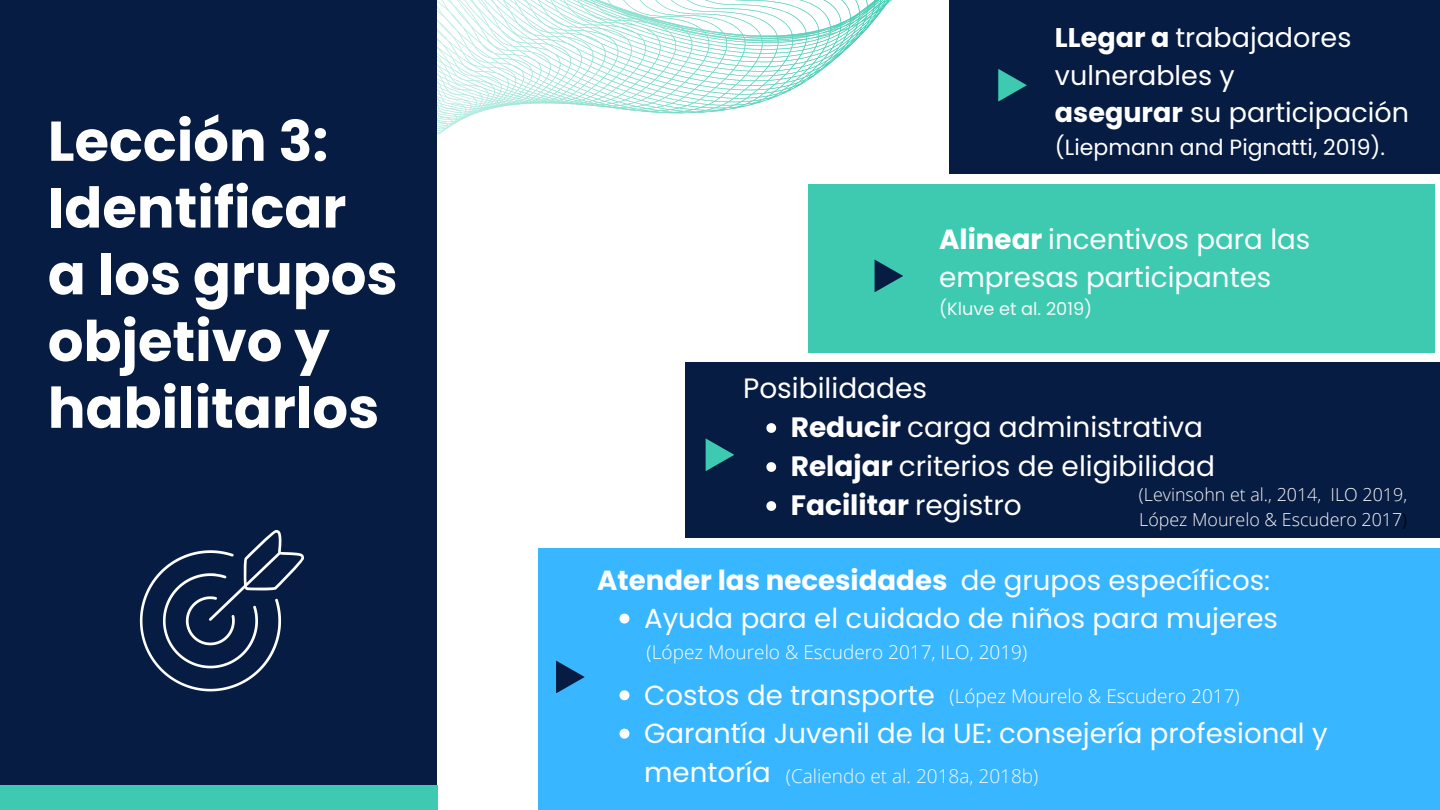
<style>
.page{position:relative;width:1440px;height:810px;background:#fff}
.page>*{position:absolute;margin:0;border:0;box-sizing:border-box;transform-origin:0 0}
.t1{font:700 56px/66.8px "Poppins";color:#fff}
.t2{font:28px "Poppins";color:#fff}
.t3{font:700 28px "Poppins";color:#fff}
.t4{font:27.7px/38.2px "Poppins";color:#fff}
.t5{font:27.6px/38.4px "Poppins";color:#fff}
.t6{font:700 27.6px "Poppins";color:#fff}
.t7{font:27px/37.5px "Poppins";color:#fff}
.t8{font:22px "Poppins";color:#fff}
.t9{font:300 19px "Open Sans";color:#fff}
.t10{font:300 19px "Open Sans";color:#f7f7f7}
.t11{font:300 17.9px "Open Sans";color:#f7f7f7}
.t12{font:17.7px "Poppins";color:#f7f7f7}
.s1{font-weight:700}
.s2{font-weight:400}
.s3{color:#000}
</style>
<div class="page">
<div style="left:808px;top:184px;width:626px;height:168px;background:#3dcab1"></div>
<div style="left:685px;top:362px;width:755px;height:175px;background:#071c42"></div>
<svg style="left:437px;top:0;width:513px;height:276px"></svg>
<div style="left:539px;top:548px;width:901px;height:262px;background:#38b6ff"></div>
<div style="left:950px;top:0;width:490px;height:174px;background:#071c42"></div>
<svg style="left:998px;top:69px;width:29px;height:33px"></svg>
<svg style="left:875px;top:260px;width:28px;height:32px"></svg>
<svg style="left:556px;top:661px;width:29px;height:32px"></svg>
<svg style="left:706px;top:438px;width:28px;height:33px"></svg>
<div style="left:0;top:0;width:437px;height:787px;background:#071c42"></div>
<div style="left:0;top:785px;width:437px;height:25px;background:#3dcab1"></div>
<svg style="left:140px;top:530px;width:164px;height:161px"></svg>
<svg style="left:766px;top:423px;width:10px;height:10px"></svg>
<svg style="left:766px;top:462px;width:10px;height:10px"></svg>
<svg style="left:766px;top:501px;width:10px;height:10px"></svg>
<svg style="left:619px;top:614px;width:10px;height:10px"></svg>
<svg style="left:619px;top:690px;width:10px;height:10px"></svg>
<svg style="left:619px;top:729px;width:10px;height:10px"></svg>
<p class="t1" style="left:48px;top:108px;width:351px">Lección 3:<br>Identificar a los grupos objetivo y habilitarlos</p>
<p class="t7" style="left:1055px;top:19px;width:298px"><span class="s1">LLegar a</span> trabajadores vulnerables y</p>
<p class="t7" style="left:1055px;top:94px;width:355px"><span class="s1">asegurar</span> su participación</p>
<p class="t8" style="left:1055px;top:131px;width:332px">(Liepmann and Pignatti, 2019).</p>
<p class="t4" style="left:939px;top:220px;width:373px"><span class="s1">Alinear</span> incentivos para las empresas participantes</p>
<p class="t12" style="left:939px;top:296px;width:155px">(Kluve et al. 2019)</p>
<p class="t2" style="left:743px;top:369px;width:185px">Posibilidades</p>
<p class="t2" style="left:791px;top:408px;width:414px"><span class="s1">Reducir</span> carga administrativa</p>
<p class="t2" style="left:791px;top:447px;width:426px"><span class="s1">Relajar</span> criterios de eligibilidad</p>
<p class="t3" style="left:791px;top:486px;width:233px">Facilitar <span class="s2">registro</span></p>
<p class="t11" style="left:1139px;top:482px;width:270px">(Levinsohn et al., 2014, ILO 2019,</p>
<p class="t11" style="left:1139px;top:506px;width:269px">López Mourelo &amp; Escudero 2017<span class="s3">)</span></p>
<p class="t6" style="left:597px;top:561px;width:674px">Atender las necesidades <span class="s2">de grupos específicos:</span></p>
<p class="t5" style="left:644px;top:599px;width:635px">Ayuda para el cuidado de niños para mujeres</p>
<p class="t9" style="left:647px;top:639px;width:382px">(López Mourelo &amp; Escudero 2017, ILO, 2019)</p>
<p class="t5" style="left:644px;top:676px;width:292px">Costos de transporte</p>
<p class="t5" style="left:644px;top:714px;width:685px">Garantía Juvenil de la UE: consejería profesional y mentoría</p>
<p class="t9" style="left:950px;top:683px;width:292px">(López Mourelo &amp; Escudero 2017)</p>
<p class="t10" style="left:786px;top:762px;width:254px">(Caliendo et al. 2018a, 2018b)</p>
</div>
